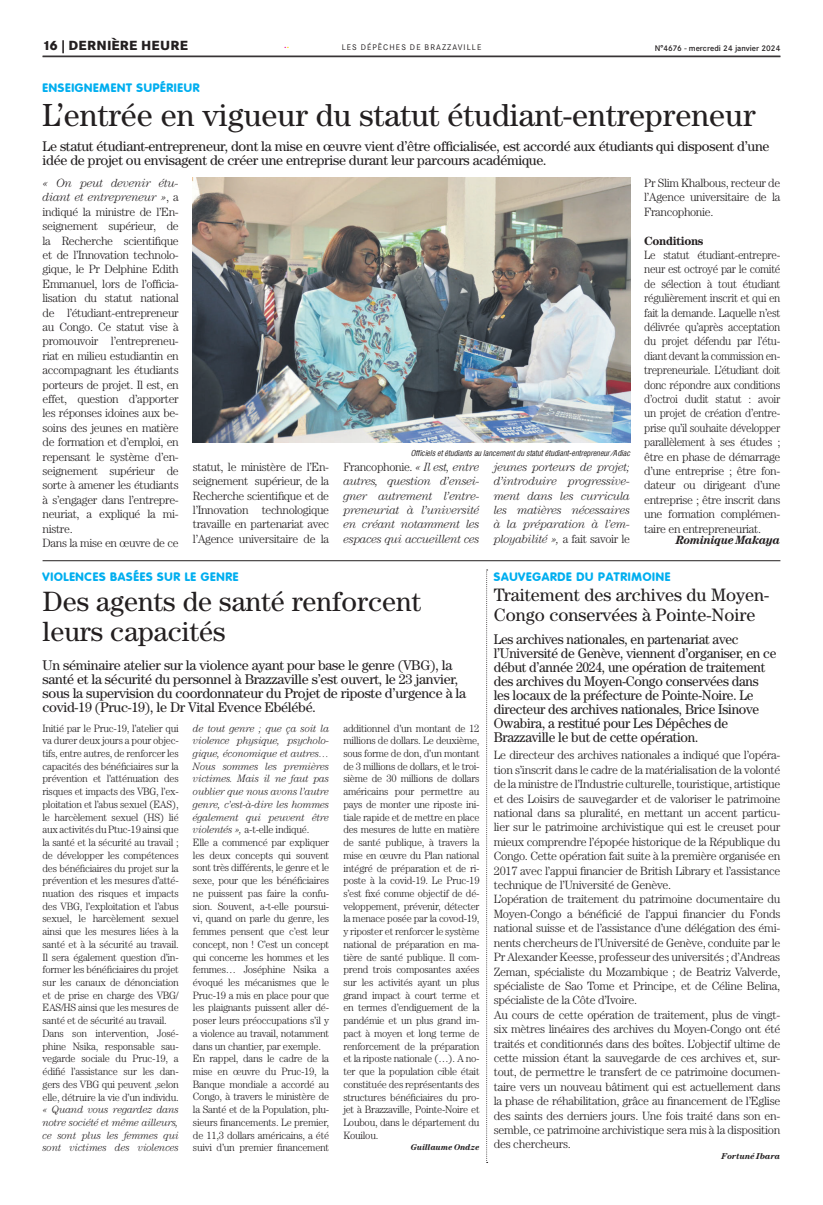
<style>
.page{position:relative;width:823px;height:1205px;background:#fff}
.page>*{position:absolute;margin:0;border:0;box-sizing:border-box;transform-origin:0 0}
.t1{font:32px "Century";color:#231f20}
.t2{font:28px/30px "Century";color:#231f20}
.t3{font:18px/20px "Century";color:#231f20}
.t4{font:14px/14px "Century";letter-spacing:-.02em;color:#231f20}
.t5{font:14px/14px "Century";letter-spacing:-.02em;color:#231f20;scale:.96 1}
.t6{font:800 13px "Corporate SBQ";letter-spacing:.02em;color:#231f20}
.t7{font:300 12px/14.4px "Century";letter-spacing:-.025em;color:#231f20}
.t8{font:300 12px/14.4px "Century";letter-spacing:-.025em;color:#231f20;text-align:justify;scale:.92 1}
.t9{font:italic 300 12px/14.4px "Century";letter-spacing:-.03em;color:#231f20;text-align:justify}
.t10{font:800 12px "Corporate Rounded";letter-spacing:.06em;color:#00aeef}
.t11{font:italic 700 12px "Century";letter-spacing:-.03em;color:#231f20;scale:.96 1}
.t12{font:700 12px "Century";letter-spacing:-.03em;color:#231f20}
.t13{font:11px "Century";color:#ed028c}
.t14{font:300 10.6px/12.7px "Century";letter-spacing:-.025em;color:#231f20;scale:.96 1}
.t15{font:italic 300 10.6px/12.7px "Century";letter-spacing:-.025em;color:#231f20;text-align:justify;scale:.96 1}
.t16{font:italic 700 8.5px "Century";color:#231f20;scale:.96 1}
.t17{font:italic 700 8.5px "Century";color:#231f20}
.t18{font:italic 8px "Corporate Condensed";color:#231f20}
.t19{font:500 8px "Corporate SBQ";color:#231f20}
.t20{font:8px "Corporate SBQ";letter-spacing:.135em;color:#231f20}
.s1{color:#ffd500}
.s2{font-style:italic}
.s3{font-style:normal}
</style>
<div class="page">
<hr style="left:43px;top:56px;width:737px;height:1px;background:#231f20">
<img style="left:193px;top:177px;width:436px;height:265px">
<hr style="left:43px;top:560px;width:737px;height:1px;background:#231f20">
<svg style="left:486px;top:569px;width:1px;height:594px"></svg>
<p class="t6" style="left:43px;top:38px;width:147px">16 | DERNIÈRE HEURE</p>
<p class="t20" style="left:341px;top:43px;width:141px">LES DÉPÊCHES DE BRAZZAVILLE</p>
<p class="t19" style="left:654px;top:43px;width:127px">N°4676 - mercredi 24 janvier 2024</p>
<p class="t13" style="left:284px;top:38px;width:7px">.<span class="s1">.</span></p>
<p class="t10" style="left:43px;top:81px;width:158px">ENSEIGNEMENT SUPÉRIEUR</p>
<h1 class="t1" style="left:43px;top:96px;width:714px">L’entrée en vigueur du statut étudiant-entrepreneur</h1>
<h3 class="t4" style="left:43px;top:139px;width:728px">Le statut étudiant-entrepreneur, dont la mise en œuvre vient d’être officialisée, est accordé aux étudiants qui disposent d’une idée de projet ou envisagent de créer une entreprise durant leur parcours académique.</h3>
<p class="t7" style="left:43px;top:175px;width:138px"><span class="s2">« On peut devenir étu&shy;diant et entrepreneur »</span>, a indiqué la ministre de l’En&shy;seignement supérieur, de la Recherche scientifique et de l’Innovation technolo&shy;gique, le Pr Delphine Edith<br>Emmanuel, lors de l’officia&shy;lisation du statut national de l’étudiant-entrepreneur au Congo. Ce statut vise à promouvoir l’entrepreneu&shy;riat en milieu estudiantin en accompagnant les étudiants porteurs de projet. Il est, en effet, question d’apporter les réponses idoines aux be&shy;soins des jeunes en matière de formation et d’emploi, en repensant le système d’en&shy;seignement supérieur de sorte à amener les étudiants à s’engager dans l’entrepre&shy;neuriat, a expliqué la mi&shy;nistre.<br>Dans la mise en œuvre de ce</p>
<p class="t18" style="left:410px;top:448px;width:220px">Officiels et étudiants au lancement du statut étudiant-entrepreneur /Adiac</p>
<p class="t7" style="left:193px;top:459px;width:138px;text-align:justify">statut, le ministère de l’En&shy;seignement supérieur, de la Recherche scientifique et de l’Innovation technologique travaille en partenariat avec l’Agence universitaire de la</p>
<p class="t9" style="left:343px;top:459px;width:138px"><span class="s3">Francophonie.</span> « Il est, entre autres, question d’ensei&shy;gner autrement l’entre&shy;preneuriat à l’université en créant notamment les espaces qui accueillent ces</p>
<p class="t9" style="left:493px;top:459px;width:138px">jeunes porteurs de projet; d’introduire progressive&shy;ment dans les curricula les matières nécessaires à la préparation à l’em&shy;ployabilité », <span class="s3">a fait savoir le</span></p>
<p class="t7" style="left:643px;top:175px;width:138px;text-align:justify">Pr Slim Khalbous, recteur de l’Agence universitaire de la Francophonie.</p>
<p class="t12" style="left:643px;top:233px;width:61px">Conditions</p>
<p class="t8" style="left:643px;top:247px;width:149px">Le statut étudiant-entrepre&shy;neur est octroyé par le comité de sélection à tout étudiant régulièrement inscrit et qui en fait la demande. Laquelle n’est délivrée qu’après acceptation du projet défendu par l’étu&shy;diant devant la commission en&shy;trepreneuriale. L’étudiant doit donc répondre aux conditions d’octroi dudit statut : avoir un projet de création d’entre&shy;prise qu’il souhaite développer parallèlement à ses études ; être en phase de démarrage d’une entreprise ; être fon&shy;dateur ou dirigeant d’une entreprise ; être inscrit dans une formation complémen&shy;taire en entrepreneuriat.</p>
<p class="t11" style="left:675px;top:532px;width:110px">Rominique Makaya</p>
<p class="t10" style="left:43px;top:570px;width:197px">VIOLENCES BASÉES SUR LE GENRE</p>
<h2 class="t2" style="left:43px;top:586px;width:379px">Des agents de santé renforcent leurs capacités</h2>
<p class="t4" style="left:43px;top:657px;width:425px">Un séminaire atelier sur la violence ayant pour base le genre (VBG), la santé et la sécurité du personnel à Brazzaville s’est ouvert, le 23 janvier, sous la supervision du coordonnateur du Projet de riposte d’urgence à la covid-19 (Pruc-19), le Dr Vital Evence Ebélébé.</p>
<p class="t14" style="left:43px;top:721px;width:143px">Initié par le Pruc-19, l’atelier qui va durer deux jours a pour objec&shy;tifs, entre autres, de renforcer les capacités des bénéficiaires sur la prévention et l’atténuation des risques et impacts des VBG, l’ex&shy;ploitation et l’abus sexuel (EAS), le harcèlement sexuel (HS) lié aux activités du Ptuc-19 ainsi que la santé et la sécurité au travail ; de développer les compétences des bénéficiaires du projet sur la prévention et les mesures d’atté&shy;nuation des risques et impacts des VBG, l’exploitation et l’abus sexuel, le harcèlement sexuel ainsi que les mesures liées à la santé et à la sécurité au travail.<br>Il sera également question d’in&shy;former les bénéficiaires du projet sur les canaux de dénonciation et de prise en charge des VBG/<br>EAS/HS ainsi que les mesures de santé et de sécurité au travail.<br>Dans son intervention, José&shy;phine Nsika, responsable sau&shy;vegarde sociale du Pruc-19, a édifié l’assistance sur les dan&shy;gers des VBG qui peuvent ,selon elle, détruire la vie d’un individu.</p>
<p class="t15" style="left:43px;top:1103px;width:143px">« Quand vous regardez dans notre société et même ailleurs, ce sont plus les femmes qui sont victimes des violences</p>
<p class="t14" style="left:193px;top:721px;width:143px"><span class="s2">de tout genre ; que ça soit la violence physique, psycholo&shy;gique, économique et autres…<br>Nous sommes les premières victimes. Mais il ne faut pas oublier que nous avons l’autre genre, c’est-à-dire les hommes également qui peuvent être violentés »,</span> a-t-elle indiqué.<br>Elle a commencé par expliquer les deux concepts qui souvent sont très différents, le genre et le sexe, pour que les bénéficiaires ne puissent pas faire la confu&shy;sion. Souvent, a-t-elle poursui&shy;vi, quand on parle du genre, les femmes pensent que c’est leur concept, non ! C’est un concept qui concerne les hommes et les femmes… Joséphine Nsika a évoqué les mécanismes que le<br>Pruc-19 a mis en place pour que les plaignants puissent aller dé&shy;poser leurs préoccupations s’il y a violence au travail, notamment dans un chantier, par exemple.<br>En rappel, dans le cadre de la mise en œuvre du Pruc-19, la<br>Banque mondiale a accordé au<br>Congo, à travers le ministère de la Santé et de la Population, plu&shy;sieurs financements. Le premier, de 11,3 dollars américains, a été suivi d’un premier financement</p>
<p class="t14" style="left:343px;top:721px;width:143px;text-align:justify">additionnel d’un montant de 12 millions de dollars. Le deuxième, sous forme de don, d’un montant de 3 millions de dollars, et le troi&shy;sième de 30 millions de dollars américains pour permettre au pays de monter une riposte ini&shy;tiale rapide et de mettre en place des mesures de lutte en matière de santé publique, à travers la mise en œuvre du Plan national intégré de préparation et de ri&shy;poste à la covid-19. Le Pruc-19 s’est fixé comme objectif de dé&shy;veloppement, prévenir, détecter la menace posée par la covod-19, y riposter et renforcer le système national de préparation en ma&shy;tière de santé publique. Il com&shy;prend trois composantes axées sur les activités ayant un plus grand impact à court terme et en termes d’endiguement de la pandémie et un plus grand im&shy;pact à moyen et long terme de renforcement de la préparation et la riposte nationale (…). A no&shy;ter que la population cible était constituée des représentants des structures bénéficiaires du pro&shy;jet à Brazzaville, Pointe-Noire et Loubou, dans le département du Kouilou.</p>
<p class="t16" style="left:410px;top:1142px;width:73px">Guillaume Ondze</p>
<p class="t10" style="left:493px;top:570px;width:178px">SAUVEGARDE DU PATRIMOINE</p>
<h3 class="t3" style="left:493px;top:585px;width:277px">Traitement des archives du Moyen-<br>Congo conservées à Pointe-Noire</h3>
<p class="t5" style="left:493px;top:632px;width:296px">Les archives nationales, en partenariat avec l’Université de Genève, viennent d’organiser, en ce début d’année 2024, une opération de traitement des archives du Moyen-Congo conservées dans les locaux de la préfecture de Pointe-Noire. Le directeur des archives nationales, Brice Isinove Owabira, a restitué pour Les Dépêches de Brazzaville le but de cette opération.</p>
<p class="t7" style="left:493px;top:748px;width:288px">Le directeur des archives nationales a indiqué que l’opéra&shy;tion s’inscrit dans le cadre de la matérialisation de la volonté de la ministre de l’Industrie culturelle, touristique, artistique et des Loisirs de sauvegarder et de valoriser le patrimoine national dans sa pluralité, en mettant un accent particu&shy;lier sur le patrimoine archivistique qui est le creuset pour mieux comprendre l’épopée historique de la République du Congo. Cette opération fait suite à la première organisée en 2017 avec l’appui financier de British Library et l’assistance technique de l’Université de Genève.<br>L’opération de traitement du patrimoine documentaire du Moyen-Congo a bénéficié de l’appui financier du Fonds national suisse et de l’assistance d’une délégation des émi&shy;nents chercheurs de l’Université de Genève, conduite par le Pr Alexander Keesse, professeur des universités ; d’Andreas Zeman, spécialiste du Mozambique ; de Beatriz Valverde, spécialiste de Sao Tome et Principe, et de Céline Belina, spécialiste de la Côte d’Ivoire.<br>Au cours de cette opération de traitement, plus de vingt&shy;six mètres linéaires des archives du Moyen-Congo ont été traités et conditionnés dans des boîtes. L’objectif ultime de cette mission étant la sauvegarde de ces archives et, sur&shy;tout, de permettre le transfert de ce patrimoine documen&shy;taire vers un nouveau bâtiment qui est actuellement dans la phase de réhabilitation, grâce au financement de l’Eglise des saints des derniers jours. Une fois traité dans son en&shy;semble, ce patrimoine archivistique sera mis à la disposition des chercheurs.</p>
<p class="t17" style="left:721px;top:1151px;width:60px">Fortuné Ibara</p>
</div>
